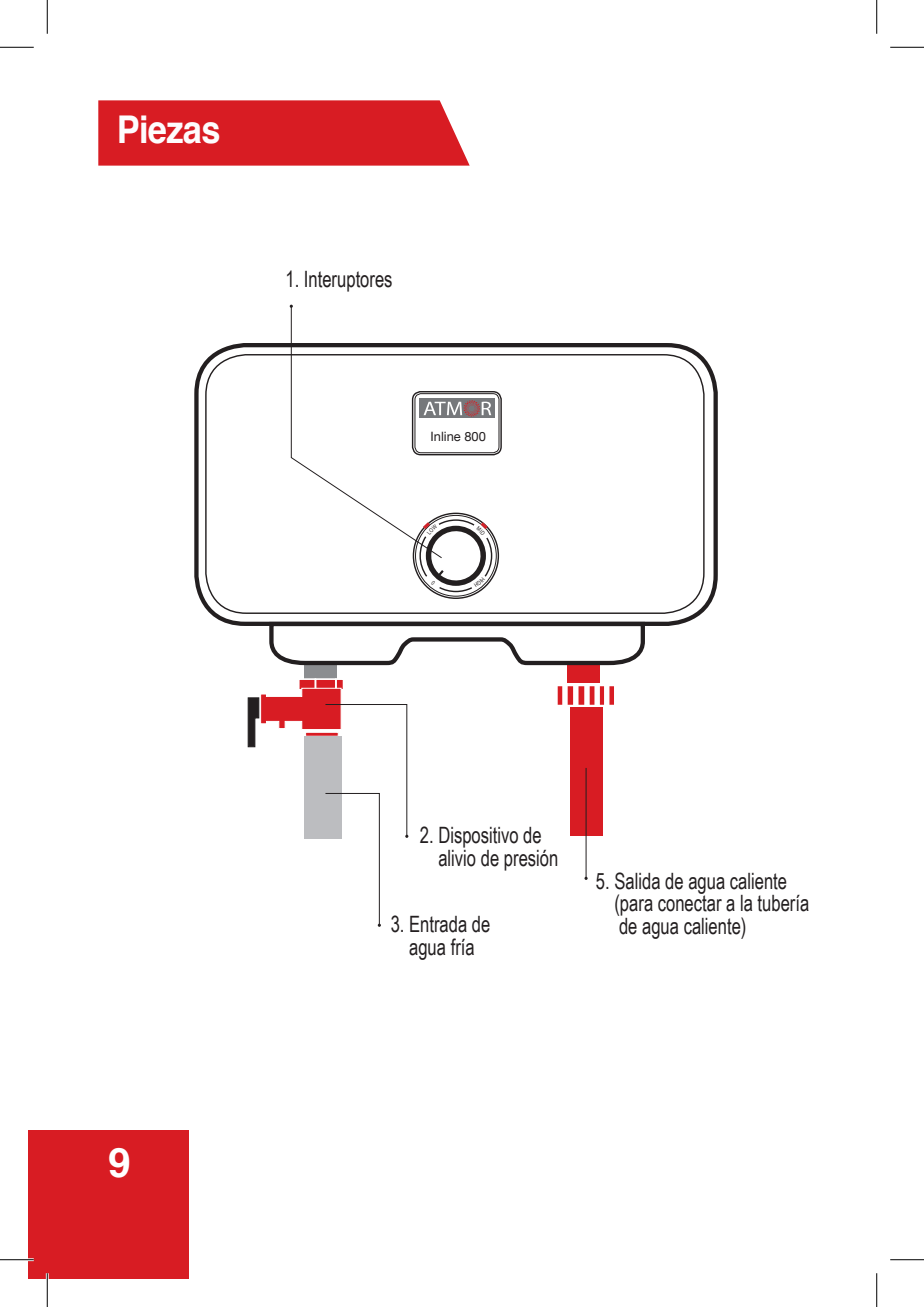
<style>
.page{position:relative;width:924px;height:1307px;background:#fff}
.page>*{position:absolute;margin:0;border:0;box-sizing:border-box;transform-origin:0 0}
.t1{font:700 40.5px "Helvetica";color:#fff}
.t2{font:700 38.25px "Helvetica";letter-spacing:-.02em;color:#fefcfd;scale:.9 1}
.t3{font:22.5px/22.5px "Arial Narrow";color:#231f20;scale:.9 1}
.t4{font:12.83px "Helvetica Neue";color:#231f20}
</style>
<div class="page">
<div style="left:570px;top:706px;width:32px;height:129px;background:#d81c23"></div>
<div style="left:304px;top:541px;width:33px;height:142px;background:#8b8d90"></div>
<div style="left:567px;top:541px;width:33px;height:142px;background:#d81c23"></div>
<div style="left:335px;top:678px;width:9px;height:12px;background:#d81c23;border:2px solid #fff"></div>
<div style="left:315px;top:678px;width:22px;height:12px;background:#d81c23;border:2px solid #fff"></div>
<div style="left:298px;top:678px;width:18px;height:12px;background:#d81c23;border:2px solid #fff"></div>
<svg style="left:247px;top:687px;width:161px;height:239px"></svg>
<div style="left:609px;top:686px;width:5px;height:18px;background:#d81c23"></div>
<hr style="left:600px;top:686px;width:4px;height:18px;background:#d81c23">
<div style="left:589px;top:686px;width:5px;height:18px;background:#d81c23"></div>
<div style="left:578px;top:686px;width:6px;height:18px;background:#d81c23"></div>
<div style="left:567px;top:686px;width:6px;height:18px;background:#d81c23"></div>
<div style="left:557px;top:686px;width:5px;height:18px;background:#d81c23"></div>
<hr style="left:585px;top:768px;width:1px;height:110px;background:#231f20">
<div style="left:28px;top:1130px;width:161px;height:148px;background:#d81c23"></div>
<svg style="left:98px;top:100px;width:371px;height:66px;background:#d9272e"></svg>
<div style="left:196px;top:345px;width:519px;height:279px;background:#fff;border-radius:49px"></div>
<div style="left:194px;top:343px;width:524px;height:283px;border:4px solid #231f20;border-radius:49px"></div>
<svg style="left:267px;top:621px;width:380px;height:45px"></svg>
<div style="left:412px;top:391px;width:90px;height:64px;border:1px solid #231f20;border-radius:8px"></div>
<div style="left:415px;top:393px;width:84px;height:60px;border:1px solid #231f20;border-radius:6px"></div>
<hr style="left:0;top:1258px;width:34px;height:2px;background:#fff">
<hr style="left:46px;top:1273px;width:3px;height:33px;background:#fff">
<hr style="left:0;top:47px;width:34px;height:1px;background:#000">
<hr style="left:890px;top:47px;width:34px;height:1px;background:#000">
<hr style="left:0;top:1259px;width:34px;height:1px;background:#000">
<hr style="left:890px;top:1259px;width:34px;height:1px;background:#000">
<hr style="left:47px;top:0;width:1px;height:34px;background:#000">
<hr style="left:47px;top:1273px;width:1px;height:33px;background:#000">
<hr style="left:876px;top:0;width:1px;height:34px;background:#000">
<hr style="left:876px;top:1273px;width:1px;height:33px;background:#000">
<svg style="left:290px;top:304px;width:204px;height:289px"></svg>
<h2 class="t2" style="left:117px;top:98px;width:117px">Piezas</h2>
<p class="t3" style="left:285px;top:267px;width:120px">1. Interuptores</p>
<p class="t4" style="left:430px;top:427px;width:57px">Inline 800</p>
<h1 class="t1" style="left:108px;top:1130px;width:24px">9</h1>
<p class="t3" style="left:438px;top:823px;width:135px;text-indent:-18px">2. Dispositivo de alivio de presión</p>
<p class="t3" style="left:391px;top:912px;width:112px;text-align:center">3. Entrada de agua fría</p>
<p class="t3" style="left:614px;top:868px;width:218px;text-indent:-18px">5. Salida de agua caliente (para conectar a la tubería de agua caliente)</p>
</div>
